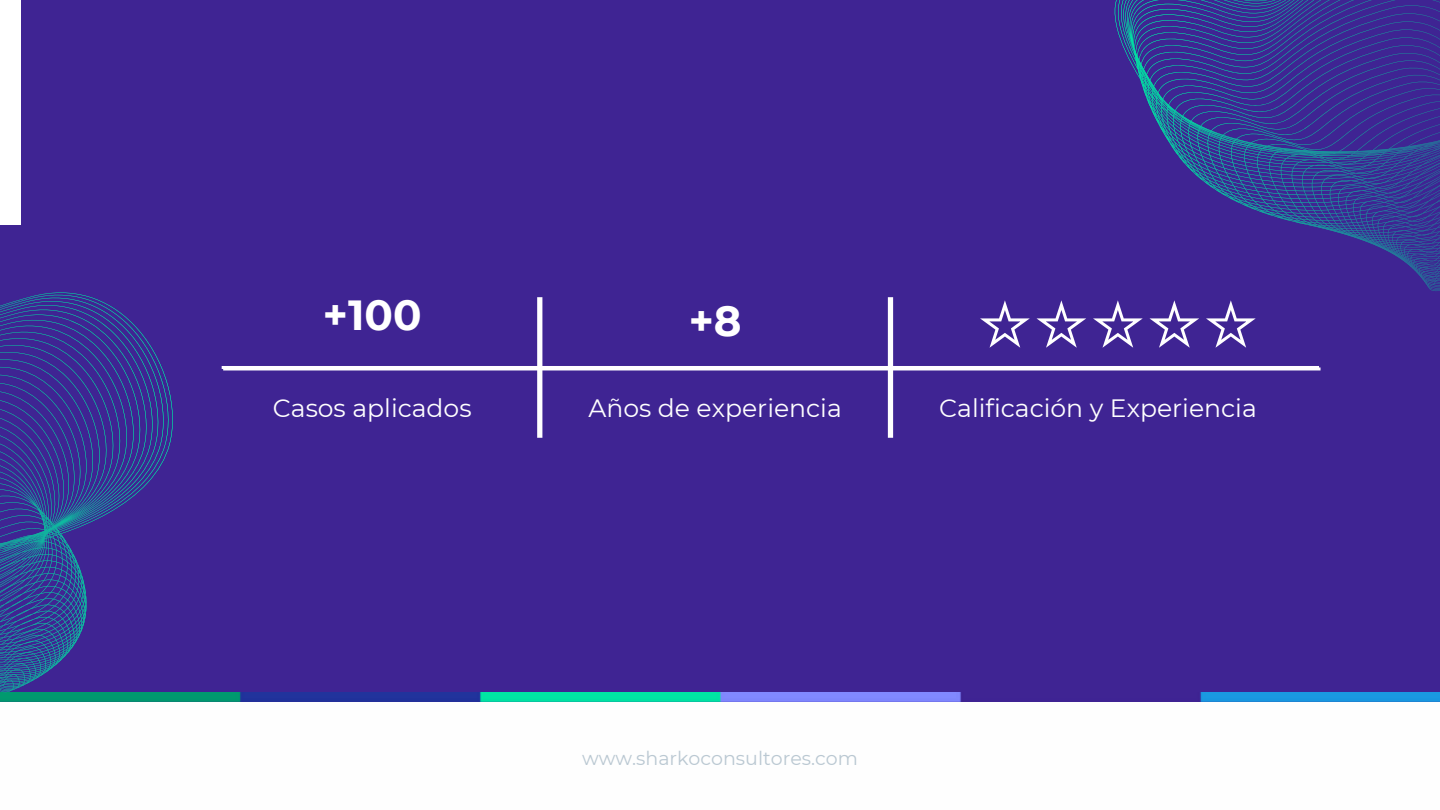
<style>
.page{position:relative;width:1440px;height:810px;background:#3f2493}
.page>*{position:absolute;margin:0;border:0;box-sizing:border-box;transform-origin:0 0}
.t1{font:700 42px "Montserrat";color:#fff}
.t2{font:25.1px "Montserrat";color:#fff}
.t3{font:19px "Montserrat";color:#bac8d2}
</style>
<div class="page">
<img style="left:0;top:692px;width:1440px;height:11px">
<div style="left:1px;top:703px;width:1439px;height:107px;background:#fefefe"></div>
<svg style="left:1114px;top:0;width:326px;height:291px"></svg>
<svg style="left:0;top:292px;width:173px;height:400px"></svg>
<div style="left:0;top:0;width:20px;height:225px;background:#fff"></div>
<svg style="left:1149px;top:300px;width:50px;height:48px"></svg>
<svg style="left:1206px;top:300px;width:49px;height:48px"></svg>
<hr style="left:222px;top:366px;width:1097px;height:3px;background:#fff">
<hr style="left:223px;top:367px;width:1098px;height:3px;background:#fff">
<div style="left:537px;top:297px;width:5px;height:141px;background:#fff"></div>
<div style="left:888px;top:297px;width:5px;height:141px;background:#fff"></div>
<svg style="left:980px;top:300px;width:50px;height:48px"></svg>
<svg style="left:1037px;top:300px;width:49px;height:48px"></svg>
<svg style="left:1093px;top:300px;width:50px;height:48px"></svg>
<h2 class="t1" style="left:323px;top:290px;width:100px">+100</h2>
<h2 class="t1" style="left:689px;top:296px;width:54px">+8</h2>
<h1 class="t2" style="left:273px;top:393px;width:200px">Casos aplicados</h1>
<h1 class="t2" style="left:588px;top:393px;width:255px">Años de experiencia</h1>
<h2 class="t2" style="left:939px;top:393px;width:319px">Calificación y Experiencia</h2>
<p class="t3" style="left:582px;top:747px;width:277px">www.sharkoconsultores.com</p>
</div>
